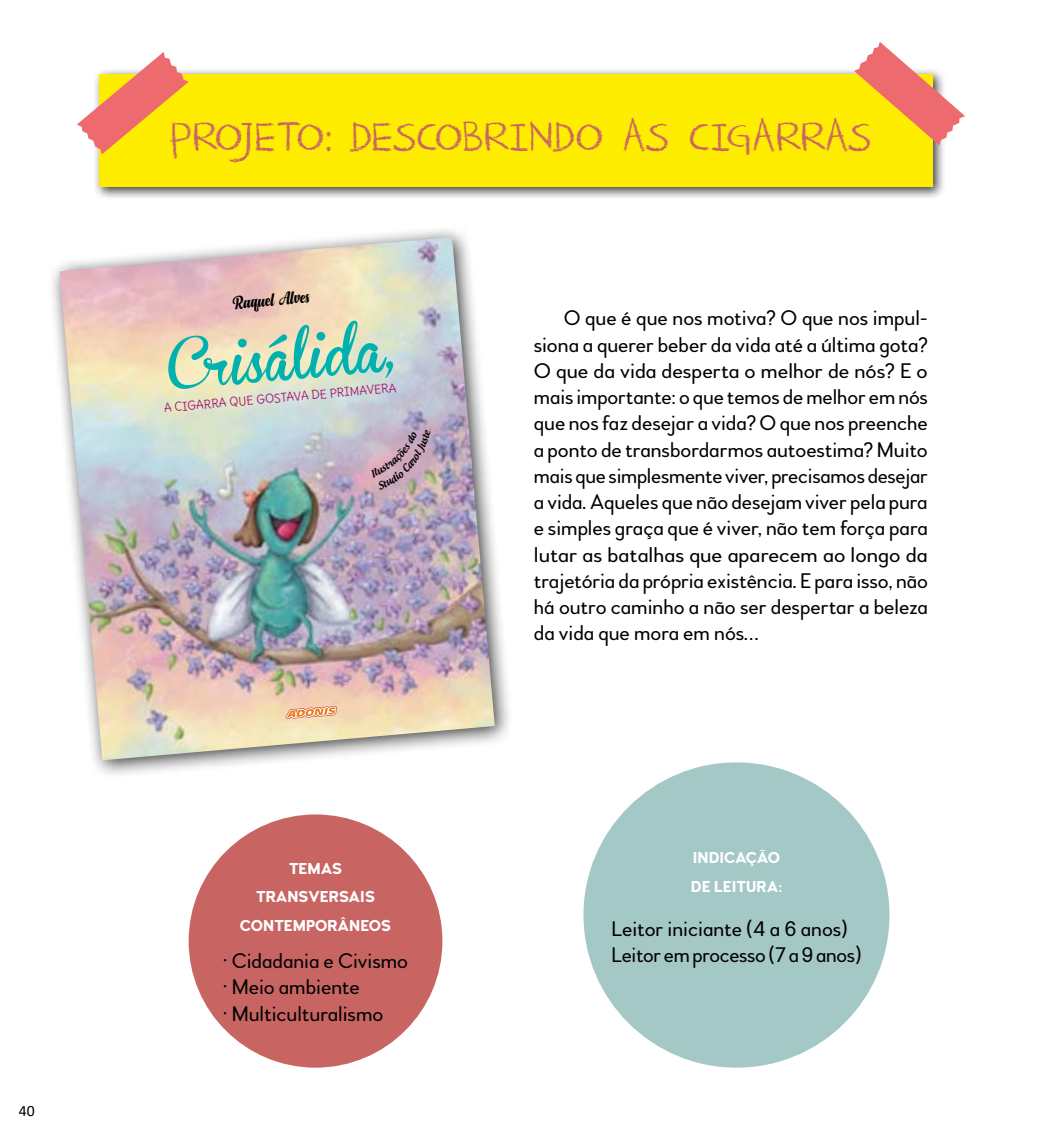
<style>
.page{position:relative;width:1042px;height:1141px;background:#fff}
.page>*{position:absolute;margin:0;border:0;box-sizing:border-box;transform-origin:0 0}
.t1{font:49.35px "Brannboll Fet";color:#00b1b0}
.t2{font:47.95px "DK Crayon Crumble";letter-spacing:-.02em;color:#c86563}
.t3{font:21px/26.2px "Woodford Bourne";color:#000;text-align:justify}
.t4{font:18.55px "Anydore";color:#000}
.t5{font:700 15.75px/28.3px "Woodford Bourne";color:#fff}
.t6{font:15.75px "Calibri";color:#000}
.t7{font:11.9px "Delius";color:#a51a76}
</style>
<div class="page">
<div style="left:94px;top:68px;width:852px;height:132px;background:#000;opacity:.75"></div>
<div style="left:99px;top:74px;width:833px;height:112px;background:#ffed00"></div>
<svg style="left:77px;top:52px;width:112px;height:102px"></svg>
<svg style="left:854px;top:42px;width:111px;height:103px"></svg>
<div style="left:583px;top:762px;width:306px;height:306px;background:#a4c8c6;border-radius:50%"></div>
<div style="left:189px;top:814px;width:253px;height:254px;background:#c86563;border-radius:50%"></div>
<div style="left:48px;top:225px;width:465px;height:555px;background:#000;opacity:.75"></div>
<img style="left:60px;top:237px;width:435px;height:523px">
<svg style="left:370px;top:429px;width:61px;height:61px;background:#caacbc"></svg>
<p class="t6" style="left:19px;top:1099px;width:17px">40</p>
<h2 class="t2" style="left:170px;top:109px;width:704px">PROJETO: DESCOBRINDO AS CIGARRAS</h2>
<p class="t4" style="left:232px;top:292px;width:78px;rotate:-5deg">Raquel Alves</p>
<h1 class="t1" style="left:165px;top:342px;width:228px;rotate:-5deg">Crisálida,</h1>
<p class="t7" style="left:163px;top:400px;width:235px;rotate:-5deg">A CIGARRA QUE GOSTAVA DE PRIMAVERA</p>
<p class="t5" style="left:240px;top:855px;width:153px;text-align:center">TEMAS<br>TRANSVERSAIS<br>CONTEMPORÂNEOS</p>
<p class="t3" style="left:223px;top:948px;width:187px">• Cidadania e Civismo</p>
<p class="t3" style="left:223px;top:974px;width:139px">• Meio ambiente</p>
<p class="t3" style="left:223px;top:1001px;width:162px">• Multiculturalismo</p>
<p class="t3" style="left:534px;top:305px;width:396px;text-indent:30px">O que é que nos motiva? O que nos impul&shy;siona a querer beber da vida até a última gota?<br>O que da vida desperta o melhor de nós? E o mais importante: o que temos de melhor em nós que nos faz desejar a vida? O que nos preenche a ponto de transbordarmos autoestima? Muito mais que simplesmente viver, precisamos desejar a vida. Aqueles que não desejam viver pela pura e simples graça que é viver, não tem força para lutar as batalhas que aparecem ao longo da trajetória da própria existência. E para isso, não há outro caminho a não ser despertar a beleza da vida que mora em nós...</p>
<p class="t5" style="left:691px;top:844px;width:93px">INDICAÇÃO<br>DE LEITURA:</p>
<p class="t3" style="left:611px;top:915px;width:251px">Leitor iniciante (4 a 6 anos)<br>Leitor em processo (7 a 9 anos)</p>
</div>
